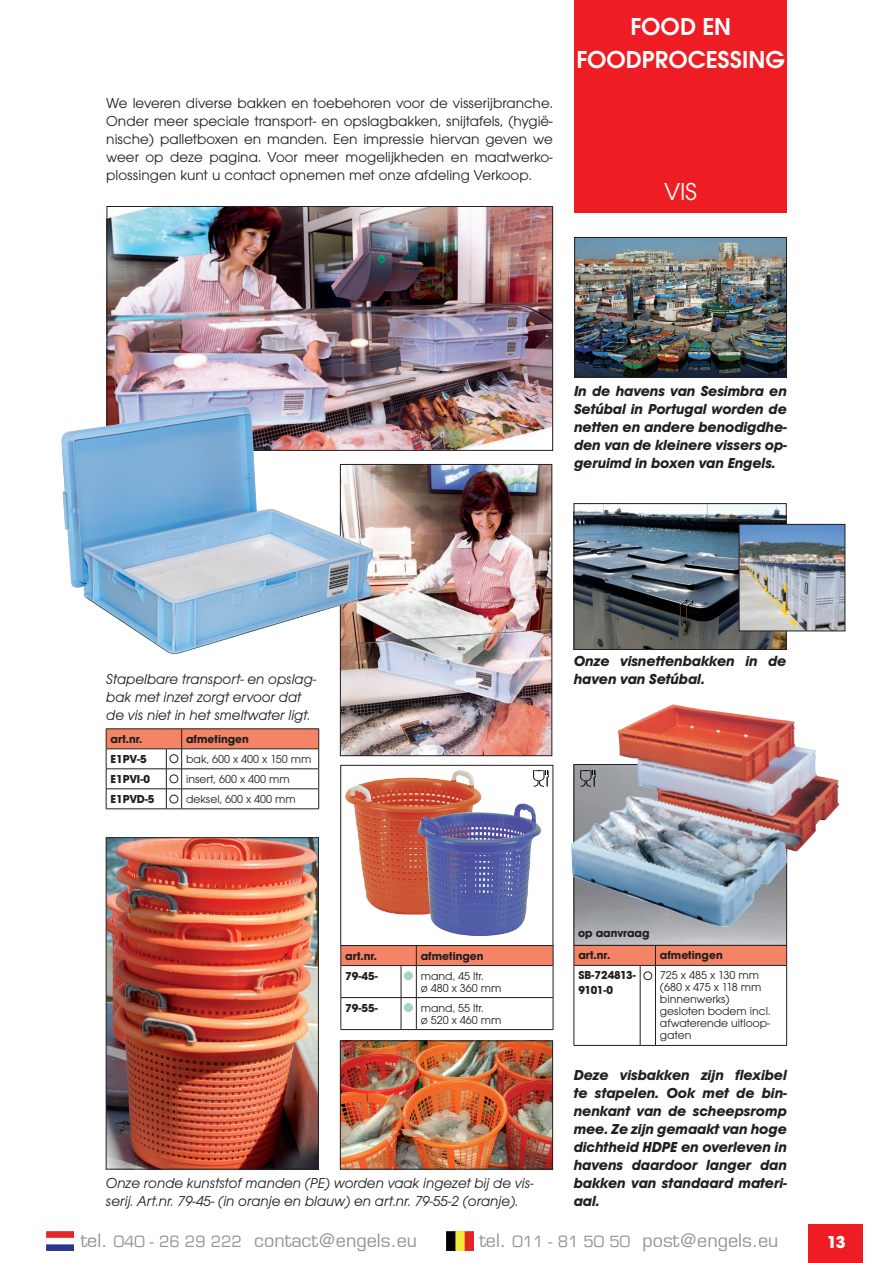
<style>
.page{position:relative;width:893px;height:1263px;background:#fff}
.page>*{position:absolute;margin:0;border:0;box-sizing:border-box;transform-origin:0 0}
.t1{font:600 25.5px/33px "Avant Garde Gothic Itc T";color:#fff;text-align:center}
.t2{font:25.5px "Avant Garde Gothic Itc T";color:#fff}
.t3{font:18px "Eurostile";color:#939598}
.t4{font:700 18px "Avant Garde Gothic Itc T";color:#fff}
.t5{font:italic 700 15px/18px "Avant Garde Gothic Itc T";color:#231f20;text-align:justify}
.t6{font:15px/18px "Avant Garde Gothic Itc T";color:#231f20;text-align:justify}
.t7{font:italic 15px/18px "Avant Garde Gothic Itc T";color:#231f20}
.t8{font:12px/12px "Avant Garde Gothic Itc T";color:#231f20}
.t9{font:700 12px "Avant Garde Gothic Itc T";color:#231f20}
.t10{font:700 12px/15px "Avant Garde Gothic Itc T";letter-spacing:-.03em;color:#231f20}
.s1{font-size:15px}
</style>
<div class="page">
<div style="left:808px;top:1224px;width:55px;height:39px;background:#ee1d23"></div>
<img style="left:47px;top:1232px;width:27px;height:18px">
<img style="left:446px;top:1232px;width:28px;height:18px">
<div style="left:574px;top:0;width:213px;height:213px;background:#ee1d23"></div>
<img style="left:576px;top:239px;width:209px;height:136px">
<div style="left:574px;top:237px;width:213px;height:140px;border:1px solid #231f20"></div>
<img style="left:576px;top:505px;width:208px;height:143px">
<div style="left:574px;top:503px;width:212px;height:147px;border:1px solid #231f20"></div>
<img style="left:741px;top:526px;width:102px;height:103px">
<div style="left:739px;top:524px;width:106px;height:107px;border:1px solid #231f20"></div>
<img style="left:108px;top:839px;width:209px;height:328px">
<div style="left:106px;top:837px;width:213px;height:332px;border:1px solid #231f20"></div>
<img style="left:342px;top:1043px;width:209px;height:124px">
<div style="left:340px;top:1041px;width:213px;height:128px;border:1px solid #231f20"></div>
<img style="left:543px;top:699px;width:297px;height:230px">
<img style="left:345px;top:767px;width:206px;height:169px">
<div style="left:340px;top:765px;width:213px;height:181px;border:1px solid #231f20"></div>
<img style="left:109px;top:208px;width:442px;height:241px">
<img style="left:342px;top:466px;width:208px;height:288px">
<div style="left:340px;top:464px;width:212px;height:292px;border:1px solid #231f20"></div>
<img style="left:61px;top:396px;width:384px;height:278px">
<svg style="left:574px;top:945px;width:213px;height:101px"></svg>
<hr style="left:640px;top:965px;width:1px;height:80px;background:#231f20">
<hr style="left:655px;top:965px;width:1px;height:80px;background:#231f20">
<hr style="left:655px;top:1045px;width:132px;height:1px;background:#231f20">
<hr style="left:786px;top:965px;width:1px;height:80px;background:#231f20">
<svg style="left:106px;top:728px;width:213px;height:81px"></svg>
<div style="left:170px;top:754px;width:8px;height:9px;border:1px solid #231f20;border-radius:50%"></div>
<div style="left:170px;top:775px;width:8px;height:8px;border:1px solid #231f20;border-radius:50%"></div>
<div style="left:170px;top:795px;width:8px;height:8px;border:1px solid #231f20;border-radius:50%"></div>
<div style="left:644px;top:971px;width:8px;height:9px;border:1px solid #231f20;border-radius:50%"></div>
<svg style="left:341px;top:945px;width:213px;height:85px"></svg>
<hr style="left:401px;top:966px;width:1px;height:31px;background:#231f20">
<hr style="left:416px;top:966px;width:1px;height:31px;background:#231f20">
<hr style="left:401px;top:998px;width:1px;height:31px;background:#231f20">
<hr style="left:416px;top:998px;width:1px;height:31px;background:#231f20">
<hr style="left:416px;top:997px;width:137px;height:1px;background:#231f20">
<hr style="left:416px;top:1029px;width:137px;height:1px;background:#231f20">
<hr style="left:553px;top:966px;width:1px;height:31px;background:#231f20">
<hr style="left:553px;top:998px;width:1px;height:31px;background:#231f20">
<div style="left:404px;top:972px;width:8px;height:8px;background:#a3d6ba;border-radius:50%"></div>
<div style="left:404px;top:972px;width:8px;height:8px;border:1px solid #a3d6ba;border-radius:50%"></div>
<div style="left:404px;top:1003px;width:8px;height:8px;background:#a3d6ba;border-radius:50%"></div>
<div style="left:404px;top:1003px;width:8px;height:9px;border:1px solid #a3d6ba;border-radius:50%"></div>
<svg style="left:533px;top:770px;width:16px;height:17px"></svg>
<svg style="left:580px;top:770px;width:16px;height:17px"></svg>
<p class="t6" style="left:106px;top:94px;width:448px">We leveren diverse bakken en toebehoren voor de visserijbranche.<br>Onder meer speciale transport- en opslagbakken, snijtafels, (hygië&shy;nische) palletboxen en manden. Een impressie hiervan geven we weer op deze pagina. Voor meer mogelijkheden en maatwerko&shy;plossingen kunt u contact opnemen met onze afdeling Verkoop.</p>
<h1 class="t1" style="left:576px;top:10px;width:210px">FOOD EN<br>FOODPROCESSING</h1>
<h1 class="t2" style="left:664px;top:177px;width:34px">VIS</h1>
<p class="t5" style="left:574px;top:382px;width:215px">In de havens van Sesimbra en Setúbal in Portugal worden de netten en andere benodigdhe&shy;den van de kleinere vissers op&shy;geruimd in boxen van Engels.</p>
<p class="t7" style="left:106px;top:670px;width:211px">Stapelbare transport- en opslag&shy;bak met inzet zorgt ervoor dat de vis niet in het smeltwater ligt.</p>
<p class="t9" style="left:111px;top:731px;width:33px">art.nr.</p>
<p class="t9" style="left:186px;top:731px;width:64px">afmetingen</p>
<p class="t9" style="left:111px;top:751px;width:38px">E1PV-5</p>
<p class="t8" style="left:186px;top:753px;width:127px">bak, 600 x 400 x 150 mm</p>
<p class="t9" style="left:111px;top:771px;width:41px">E1PVI-0</p>
<p class="t8" style="left:186px;top:773px;width:105px">insert, 600 x 400 mm</p>
<p class="t9" style="left:111px;top:791px;width:45px">E1PVD-5</p>
<p class="t8" style="left:186px;top:793px;width:111px">deksel, 600 x 400 mm</p>
<p class="t5" style="left:574px;top:652px;width:214px">Onze visnettenbakken in de haven van Setúbal.</p>
<p class="t9" style="left:345px;top:948px;width:33px">art.nr.</p>
<p class="t9" style="left:421px;top:948px;width:64px">afmetingen</p>
<p class="t9" style="left:345px;top:968px;width:34px">79-45-</p>
<p class="t8" style="left:421px;top:969px;width:82px">mand, 45 ltr.<br>ø 480 x 360 mm</p>
<p class="t9" style="left:345px;top:1000px;width:34px">79-55-</p>
<p class="t8" style="left:421px;top:1001px;width:82px">mand, 55 ltr.<br>ø 520 x 460 mm</p>
<p class="t7" style="left:106px;top:1174px;width:429px">Onze ronde kunststof manden (PE) worden vaak ingezet bij de vis&shy;serij. Art.nr. 79-45- (in oranje en blauw) en art.nr. 79-55-2 (oranje).</p>
<p class="t9" style="left:578px;top:925px;width:73px">op aanvraag</p>
<p class="t9" style="left:578px;top:948px;width:33px">art.nr.</p>
<p class="t9" style="left:660px;top:948px;width:64px">afmetingen</p>
<p class="t10" style="left:578px;top:968px;width:59px">SB-724813-<br>9101-0</p>
<p class="t8" style="left:660px;top:969px;width:112px">725 x 485 x 130 mm (680 x 475 x 118 mm binnenwerks) gesloten bodem incl. afwaterende uitloop&shy;gaten</p>
<p class="t5" style="left:574px;top:1066px;width:215px">Deze visbakken zijn flexibel te stapelen. Ook met de bin&shy;nenkant van de scheepsromp mee. Ze zijn gemaakt van hoge dichtheid HDPE en overleven in havens daardoor langer dan bakken van standaard materi&shy;aal.</p>
<p class="t3" style="left:81px;top:1230px;width:338px">tel. <span class="s1">040 - 26 29 222</span> contact@engels.eu</p>
<p class="t3" style="left:479px;top:1230px;width:301px">tel. <span class="s1">011 - 81 50 50</span> post@engels.eu</p>
<p class="t4" style="left:827px;top:1231px;width:20px">13</p>
</div>
